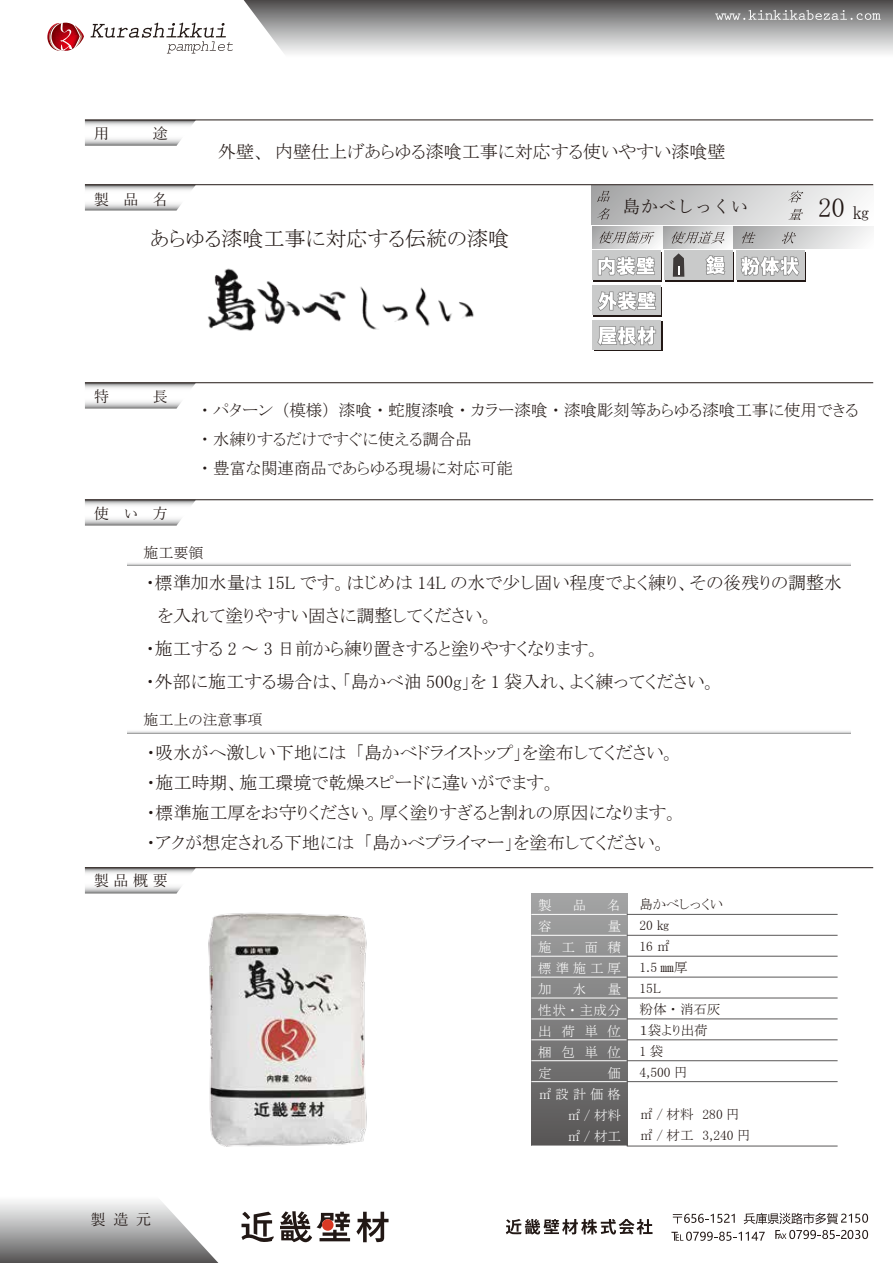
<style>
.page{position:relative;width:893px;height:1263px;background:#fff}
.page>*{position:absolute;margin:0;border:0;box-sizing:border-box;transform-origin:0 0}
.t1{font:27px "MS P Mincho";color:#221815}
.t2{font:21px "MS P Mincho";color:#221815}
.t3{font:18px/30px "MS P Mincho";color:#221815}
.t4{font:18px "Yu Mincho";color:#221815}
.t5{font:16.5px/28.8px "MS P Mincho";color:#221815}
.t6{font:15px "Yu Mincho";letter-spacing:.515em;color:#221815}
.t7{font:15px "MS P Mincho";color:#221815}
.t8{font:13.5px/21px "MS P Mincho";color:#221815}
.t9{font:13.5px/21px "MS P Mincho";letter-spacing:.285em;color:#fff;text-align:justify}
</style>
<div class="page">
<svg style="left:128px;top:731px;width:722px;height:3px;background:#cbcccc"></svg>
<svg style="left:128px;top:563px;width:722px;height:3px;background:#cacacb"></svg>
<div style="left:531px;top:893px;width:96px;height:253px;background:linear-gradient(to bottom,#a6a7a8,#595757)"></div>
<div style="left:591px;top:186px;width:282px;height:38px;background:linear-gradient(to right,#a8a8a9,#fcfcfc)"></div>
<svg style="left:85px;top:868px;width:111px;height:25px"></svg>
<svg style="left:85px;top:383px;width:111px;height:25px"></svg>
<svg style="left:85px;top:500px;width:111px;height:25px"></svg>
<svg style="left:85px;top:185px;width:111px;height:25px"></svg>
<svg style="left:85px;top:121px;width:110px;height:25px"></svg>
<svg style="left:47px;top:23px;width:37px;height:28px"></svg>
<svg style="left:91px;top:23px;width:142px;height:30px"></svg>
<svg style="left:0;top:1201px;width:218px;height:62px"></svg>
<svg style="left:241px;top:1212px;width:33px;height:30px"></svg>
<svg style="left:356px;top:1212px;width:33px;height:30px"></svg>
<svg style="left:280px;top:1211px;width:70px;height:31px"></svg>
<svg style="left:673px;top:1214px;width:62px;height:9px"></svg>
<svg style="left:744px;top:1213px;width:124px;height:11px"></svg>
<svg style="left:671px;top:1231px;width:94px;height:10px"></svg>
<svg style="left:775px;top:1230px;width:93px;height:9px"></svg>
<svg style="left:506px;top:1219px;width:146px;height:15px"></svg>
<svg style="left:244px;top:0;width:649px;height:54px;background:#a7a7a8"></svg>
<svg style="left:597px;top:191px;width:13px;height:11px"></svg>
<svg style="left:597px;top:208px;width:13px;height:12px"></svg>
<div style="left:733px;top:227px;width:141px;height:21px;background:linear-gradient(to right,#a7a8a9,#fcfcfc)"></div>
<div style="left:662px;top:227px;width:71px;height:21px;background:linear-gradient(to right,#acadae,#f6f6f6)"></div>
<div style="left:592px;top:227px;width:70px;height:21px;background:linear-gradient(to right,#adadae,#f5f5f5)"></div>
<svg style="left:599px;top:231px;width:56px;height:13px"></svg>
<svg style="left:671px;top:231px;width:53px;height:13px"></svg>
<svg style="left:742px;top:232px;width:13px;height:12px"></svg>
<svg style="left:782px;top:232px;width:14px;height:12px"></svg>
<svg style="left:788px;top:191px;width:15px;height:12px"></svg>
<svg style="left:788px;top:209px;width:15px;height:11px"></svg>
<hr style="left:627px;top:935px;width:211px;height:1px;background:#595757">
<hr style="left:627px;top:956px;width:211px;height:1px;background:#595757">
<hr style="left:627px;top:977px;width:211px;height:1px;background:#595757">
<hr style="left:627px;top:998px;width:211px;height:1px;background:#595757">
<hr style="left:627px;top:1018px;width:211px;height:1px;background:#595757">
<hr style="left:627px;top:1039px;width:211px;height:1px;background:#595757">
<hr style="left:627px;top:1060px;width:211px;height:1px;background:#595757">
<hr style="left:627px;top:1081px;width:211px;height:1px;background:#595757">
<hr style="left:627px;top:914px;width:211px;height:1px;background:#595757">
<hr style="left:627px;top:1146px;width:211px;height:1px;background:#595757">
<hr style="left:531px;top:935px;width:96px;height:1px;background:#fff">
<hr style="left:531px;top:956px;width:96px;height:1px;background:#fff">
<hr style="left:531px;top:977px;width:96px;height:1px;background:#fff">
<hr style="left:531px;top:998px;width:96px;height:1px;background:#fff">
<hr style="left:531px;top:1019px;width:96px;height:1px;background:#fff">
<hr style="left:531px;top:1039px;width:96px;height:1px;background:#fff">
<hr style="left:531px;top:1060px;width:96px;height:1px;background:#fff">
<hr style="left:531px;top:1081px;width:96px;height:1px;background:#fff">
<hr style="left:531px;top:914px;width:96px;height:1px;background:#fff">
<hr style="left:85px;top:867px;width:788px;height:1px;background:#221815">
<hr style="left:85px;top:499px;width:788px;height:1px;background:#221815">
<hr style="left:85px;top:382px;width:788px;height:1px;background:#221815">
<hr style="left:85px;top:184px;width:788px;height:1px;background:#221815">
<hr style="left:85px;top:120px;width:788px;height:1px;background:#221815">
<div style="left:594px;top:252px;width:68px;height:29px;background:#221815"></div>
<div style="left:592px;top:251px;width:69px;height:29px;background:#c9caca"></div>
<svg style="left:597px;top:256px;width:58px;height:20px"></svg>
<div style="left:594px;top:287px;width:68px;height:29px;background:#221815"></div>
<div style="left:592px;top:286px;width:69px;height:29px;background:#c9caca"></div>
<svg style="left:597px;top:291px;width:59px;height:20px"></svg>
<div style="left:594px;top:322px;width:68px;height:29px;background:#c9caca"></div>
<div style="left:592px;top:320px;width:69px;height:29px;background:#c9caca"></div>
<svg style="left:597px;top:326px;width:59px;height:20px"></svg>
<div style="left:665px;top:252px;width:69px;height:29px;background:#c9caca"></div>
<div style="left:664px;top:251px;width:68px;height:29px;background:#c9caca"></div>
<svg style="left:705px;top:255px;width:21px;height:20px"></svg>
<svg style="left:673px;top:253px;width:11px;height:24px"></svg>
<div style="left:737px;top:252px;width:69px;height:29px;background:#c9caca"></div>
<div style="left:736px;top:251px;width:68px;height:29px;background:#c9caca"></div>
<svg style="left:740px;top:256px;width:60px;height:20px"></svg>
<img style="left:207px;top:268px;width:139px;height:63px">
<img style="left:360px;top:286px;width:114px;height:44px">
<img style="left:208px;top:913px;width:159px;height:234px">
<p class="t6" style="left:94px;top:120px;width:17px">用</p>
<p class="t6" style="left:153px;top:120px;width:16px">途</p>
<p class="t6" style="left:94px;top:185px;width:75px">製品名</p>
<p class="t3" style="left:218px;top:137px;width:509px">外壁、内壁仕上げあらゆる漆喰工事に対応する使いやすい漆喰壁</p>
<p class="t4" style="left:622px;top:189px;width:127px">島かべしっくい</p>
<p class="t2" style="left:151px;top:228px;width:360px">あらゆる漆喰工事に対応する伝統の漆喰</p>
<h1 class="t1" style="left:818px;top:193px;width:28px">20</h1>
<p class="t3" style="left:852px;top:198px;width:19px">㎏</p>
<p class="t6" style="left:94px;top:383px;width:17px">特</p>
<p class="t6" style="left:153px;top:383px;width:16px">長</p>
<p class="t6" style="left:94px;top:500px;width:75px">使い方</p>
<p class="t5" style="left:201px;top:396px;width:659px">・パターン（模様）漆喰・蛇腹漆喰・カラー漆喰・漆喰彫刻等あらゆる漆喰工事に使用できる・水練りするだけですぐに使える調合品<br>・豊富な関連商品であらゆる現場に対応可能</p>
<p class="t7" style="left:143px;top:545px;width:61px">施工要領</p>
<p class="t3" style="left:146px;top:566px;width:698px;line-height:33px">・標準加水量は 15L です。はじめは 14L の水で少し固い程度でよく練り、その後残りの調整水　を入れて塗りやすい固さに調整してください。<br>・施工する 2 ～ 3 日前から練り置きすると塗りやすくなります。<br>・外部に施工する場合は、「島かべ油 500g」を 1 袋入れ、よく練ってください。</p>
<p class="t7" style="left:143px;top:713px;width:121px">施工上の注意事項</p>
<p class="t3" style="left:147px;top:737px;width:533px">・吸水がへ激しい下地には「島かべドライストップ」を塗布してください。・施工時期、施工環境で乾燥スピードに違いがでます。<br>・標準施工厚をお守りください。厚く塗りすぎると割れの原因になります。・アクが想定される下地には「島かべプライマー」を塗布してください。</p>
<p class="t6" style="left:94px;top:866px;width:75px">製品概要</p>
<p class="t6" style="left:91px;top:1205px;width:62px">製造元</p>
<p class="t9" style="left:538px;top:894px;width:15px">製</p>
<p class="t9" style="left:573px;top:894px;width:15px">品</p>
<p class="t9" style="left:608px;top:894px;width:15px">名</p>
<p class="t9" style="left:538px;top:915px;width:15px">容</p>
<p class="t9" style="left:538px;top:915px;width:84px;text-indent:69px">量施工面積標準施工厚加</p>
<p class="t9" style="left:573px;top:978px;width:15px">水</p>
<p class="t9" style="left:538px;top:978px;width:84px;text-indent:69px">量性状・主成分出荷単位梱包単位定</p>
<p class="t9" style="left:538px;top:1062px;width:84px;text-align:right">価<br>㎡設計価格㎡/材料<br>㎡/材工</p>
<p class="t8" style="left:640px;top:894px;width:85px">島かべしっくい<br>20 ㎏<br>16 ㎡<br>1.5 ㎜厚　<br>15L<br>粉体・消石灰<br>１袋より出荷<br>1袋<br>4,500 円</p>
<p class="t8" style="left:640px;top:1104px;width:112px">㎡ / 材料　280 円㎡ / 材工　3,240 円</p>
</div>
